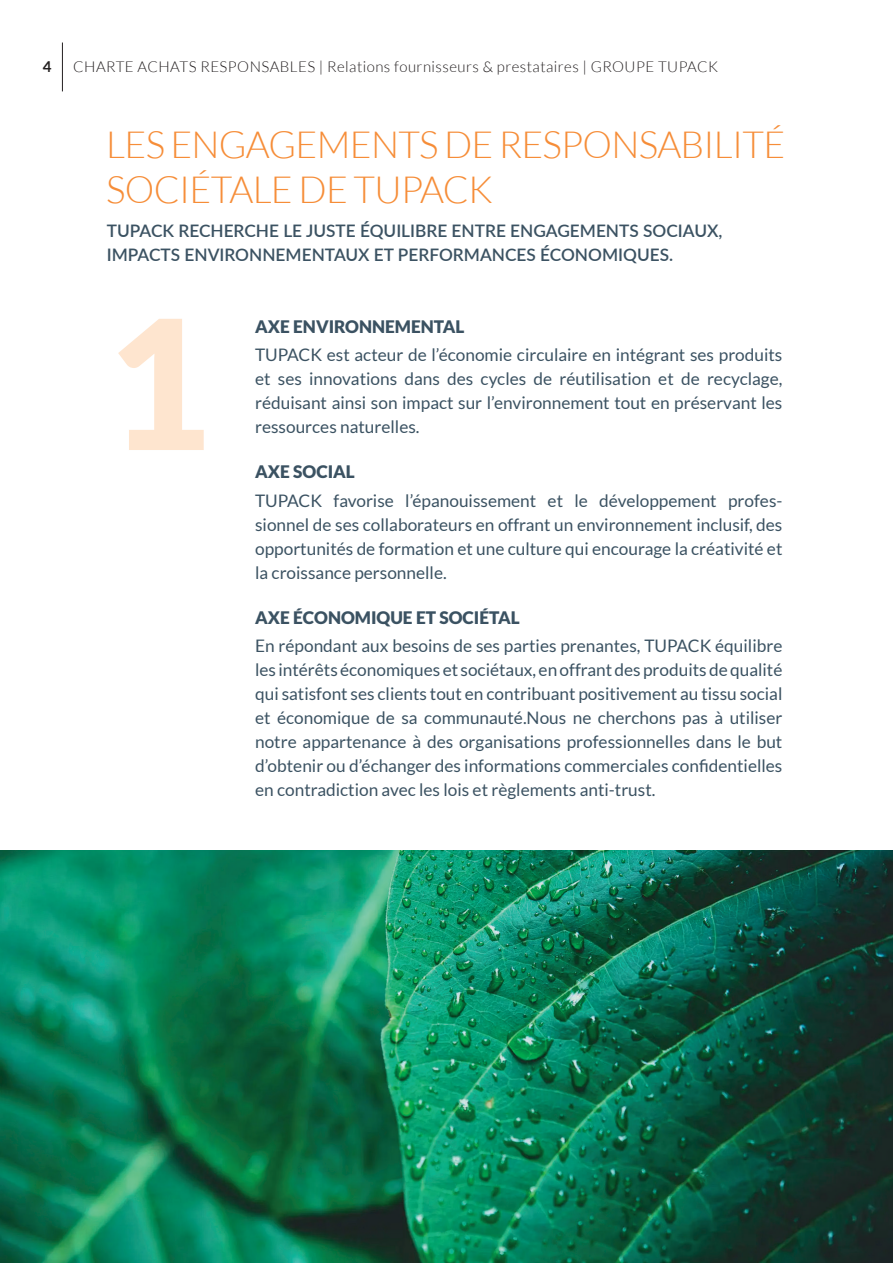
<style>
.page{position:relative;width:893px;height:1263px;background:#fff}
.page>*{position:absolute;margin:0;border:0;box-sizing:border-box;transform-origin:0 0}
.t1{font:900 180px "Lato";color:#fee5cf}
.t2{font:300 37.5px/45px "Lato";letter-spacing:-.02em;color:#f68d38}
.t3{font:17.25px/24px "Lato";color:#3b5262;text-align:justify}
.t4{font:600 17.25px/24px "Lato";color:#3b5262}
.t5{font:900 17.25px "Lato";color:#3b5262}
.t6{font:300 15px "Lato";letter-spacing:.03em;color:#231f20}
.t7{font:700 15px "Lato";color:#231f20}
</style>
<div class="page">
<hr style="left:62px;top:43px;width:1px;height:48px;background:#231f20">
<img style="left:0;top:850px;width:893px;height:413px">
<p class="t7" style="left:43px;top:58px;width:10px">4</p>
<p class="t6" style="left:73px;top:58px;width:646px">CHARTE ACHATS RESPONSABLES | Relations fournisseurs &amp; prestataires | GROUPE TUPACK</p>
<h2 class="t2" style="left:106px;top:122px;width:681px">LES ENGAGEMENTS DE RESPONSABILITÉ<br>SOCIÉTALE DE TUPACK</h2>
<p class="t4" style="left:107px;top:218px;width:617px">TUPACK RECHERCHE LE JUSTE ÉQUILIBRE ENTRE ENGAGEMENTS SOCIAUX,<br>IMPACTS ENVIRONNEMENTAUX ET PERFORMANCES ÉCONOMIQUES.</p>
<h1 class="t1" style="left:106px;top:279px;width:106px">1</h1>
<p class="t5" style="left:255px;top:316px;width:211px">AXE ENVIRONNEMENTAL</p>
<p class="t3" style="left:255px;top:343px;width:529px">TUPACK est acteur de l’économie circulaire en intégrant ses produits et ses innovations dans des cycles de réutilisation et de recyclage, réduisant ainsi son impact sur l’environnement tout en préservant les ressources naturelles.</p>
<p class="t5" style="left:255px;top:462px;width:101px">AXE SOCIAL</p>
<p class="t3" style="left:255px;top:488px;width:529px">TUPACK favorise l’épanouissement et le développement profes&shy;sionnel de ses collaborateurs en offrant un environnement inclusif, des opportunités de formation et une culture qui encourage la créativité et la croissance personnelle.</p>
<p class="t5" style="left:255px;top:607px;width:266px">AXE ÉCONOMIQUE ET SOCIÉTAL</p>
<p class="t3" style="left:255px;top:634px;width:529px">En répondant aux besoins de ses parties prenantes, TUPACK équilibre les intérêts économiques et sociétaux, en offrant des produits de qualité qui satisfont ses clients tout en contribuant positivement au tissu social et économique de sa communauté.Nous ne cherchons pas à utiliser notre appartenance à des organisations professionnelles dans le but d’obtenir ou d’échanger des informations commerciales confidentielles en contradiction avec les lois et règlements anti-trust.</p>
</div>
